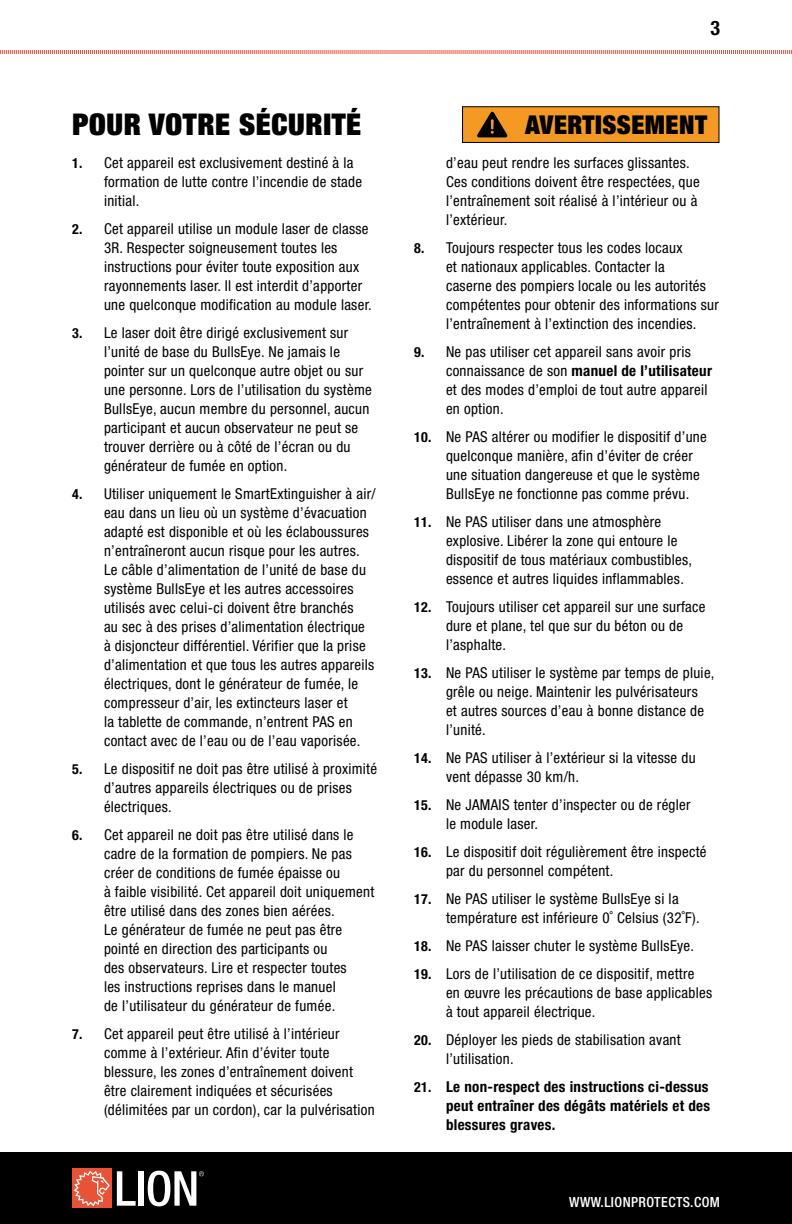
<style>
.page{position:relative;width:792px;height:1224px;background:#fff}
.page>*{position:absolute;margin:0;border:0;box-sizing:border-box;transform-origin:0 0}
.t1{font:900 condensed 30px "Helvetica Neue LT Std";letter-spacing:.02em;color:#000}
.t2{font:900 condensed 26px "Helvetica Neue LT Std";letter-spacing:.02em;color:#000}
.t3{font:700 condensed 20px "Helvetica Neue LT Std";color:#000}
.t4{font:condensed 15px/19px "Helvetica Neue LT Std";letter-spacing:.02em;color:#000}
.t5{font:700 condensed 15px/19px "Helvetica Neue LT Std";letter-spacing:.02em;color:#000;text-align:justify}
.t6{font:500 condensed 14px "Helvetica Neue LT Std";letter-spacing:.03em;color:#fff}
.s1{font-weight:700;font-size:14px}
.s2{font-weight:700}
.s3{font-size:14px}
</style>
<div class="page">
<div style="left:0;top:1152px;width:792px;height:72px;background:#000"></div>
<svg style="left:0;top:50px;width:792px;height:4px;background:#f2a799"></svg>
<div style="left:463px;top:107px;width:256px;height:35px;background:#f39924"></div>
<div style="left:462px;top:106px;width:258px;height:37px;border:1px solid #000"></div>
<svg style="left:477px;top:112px;width:30px;height:25px"></svg>
<svg style="left:117px;top:1171px;width:19px;height:35px"></svg>
<div style="left:138px;top:1171px;width:6px;height:35px;background:#fff"></div>
<div style="left:72px;top:1169px;width:40px;height:39px;background:#e85236"></div>
<svg style="left:74px;top:1170px;width:36px;height:36px"></svg>
<svg style="left:148px;top:1171px;width:56px;height:35px"></svg>
<h1 class="t1" style="left:72px;top:105px;width:291px">POUR VOTRE SÉCURITÉ</h1>
<p class="t4" style="left:104px;top:153px;width:260px;text-indent:-32px"><span class="s1">1.</span> Cet appareil est exclusivement destiné à la formation de lutte contre l’incendie de stade initial.</p>
<p class="t4" style="left:104px;top:219px;width:269px;text-indent:-32px"><span class="s1">2.</span> Cet appareil utilise un module laser de classe 3R. Respecter soigneusement toutes les instructions pour éviter toute exposition aux rayonnements laser. Il est interdit d’apporter une quelconque modification au module laser.</p>
<p class="t4" style="left:104px;top:323px;width:269px;text-indent:-32px"><span class="s1">3.</span> Le laser doit être dirigé exclusivement sur l’unité de base du BullsEye. Ne jamais le pointer sur un quelconque autre objet ou sur une personne. Lors de l’utilisation du système BullsEye, aucun membre du personnel, aucun participant et aucun observateur ne peut se trouver derrière ou à côté de l’écran ou du générateur de fumée en option.</p>
<p class="t4" style="left:104px;top:484px;width:273px;text-indent:-32px"><span class="s1">4.</span> Utiliser uniquement le SmartExtinguisher à air/ eau dans un lieu où un système d’évacuation adapté est disponible et où les éclaboussures n’entraîneront aucun risque pour les autres.<br>Le câble d’alimentation de l’unité de base du système BullsEye et les autres accessoires utilisés avec celui-ci doivent être branchés<br>au sec à des prises d’alimentation électrique<br>à disjoncteur différentiel. Vérifier que la prise d’alimentation et que tous les autres appareils électriques, dont le générateur de fumée, le compresseur d’air, les extincteurs laser et<br>la tablette de commande, n’entrent PAS en contact avec de l’eau ou de l’eau vaporisée.</p>
<p class="t4" style="left:104px;top:759px;width:275px;text-indent:-32px"><span class="s1">5.</span> Le dispositif ne doit pas être utilisé à proximité d’autres appareils électriques ou de prises électriques.</p>
<p class="t4" style="left:104px;top:825px;width:272px;text-indent:-32px"><span class="s1">6.</span> Cet appareil ne doit pas être utilisé dans le cadre de la formation de pompiers. Ne pas créer de conditions de fumée épaisse ou<br>à faible visibilité. Cet appareil doit uniquement être utilisé dans des zones bien aérées.<br>Le générateur de fumée ne peut pas être pointé en direction des participants ou<br>des observateurs. Lire et respecter toutes<br>les instructions reprises dans le manuel<br>de l’utilisateur du générateur de fumée.</p>
<p class="t4" style="left:104px;top:1024px;width:272px;text-indent:-32px"><span class="s1">7.</span> Cet appareil peut être utilisé à l’intérieur comme à l’extérieur. Afin d’éviter toute blessure, les zones d’entraînement doivent être clairement indiquées et sécurisées (délimitées par un cordon), car la pulvérisation</p>
<h3 class="t3" style="left:710px;top:16px;width:11px">3</h3>
<h2 class="t2" style="left:525px;top:108px;width:184px">AVERTISSEMENT</h2>
<p class="t4" style="left:446px;top:153px;width:255px">d’eau peut rendre les surfaces glissantes.<br>Ces conditions doivent être respectées, que l’entraînement soit réalisé à l’intérieur ou à l’extérieur.</p>
<p class="t4" style="left:446px;top:238px;width:274px;text-indent:-32px"><span class="s1">8.</span> Toujours respecter tous les codes locaux<br>et nationaux applicables. Contacter la<br>caserne des pompiers locale ou les autorités compétentes pour obtenir des informations sur l’entraînement à l’extinction des incendies.</p>
<p class="t4" style="left:446px;top:342px;width:268px;text-indent:-32px"><span class="s1">9.</span> Ne pas utiliser cet appareil sans avoir pris connaissance de son <span class="s2">manuel de l’utilisateur </span>et des modes d’emploi de tout autre appareil en option.</p>
<p class="t4" style="left:446px;top:427px;width:262px;text-indent:-32px"><span class="s1">10.</span> Ne PAS altérer ou modifier le dispositif d’une quelconque manière, afin d’éviter de créer une situation dangereuse et que le système BullsEye ne fonctionne pas comme prévu.</p>
<p class="t4" style="left:446px;top:512px;width:248px;text-indent:-32px"><span class="s1">11.</span> Ne PAS utiliser dans une atmosphère explosive. Libérer la zone qui entoure le dispositif de tous matériaux combustibles, essence et autres liquides inflammables.</p>
<p class="t4" style="left:446px;top:597px;width:261px;text-indent:-32px"><span class="s1">12.</span> Toujours utiliser cet appareil sur une surface dure et plane, tel que sur du béton ou de l’asphalte.</p>
<p class="t4" style="left:446px;top:663px;width:270px;text-indent:-32px"><span class="s1">13.</span> Ne PAS utiliser le système par temps de pluie, grêle ou neige. Maintenir les pulvérisateurs<br>et autres sources d’eau à bonne distance de l’unité.</p>
<p class="t4" style="left:446px;top:748px;width:251px;text-indent:-32px"><span class="s1">14.</span> Ne PAS utiliser à l’extérieur si la vitesse du vent dépasse 30 km/h.</p>
<p class="t4" style="left:446px;top:795px;width:246px;text-indent:-32px"><span class="s1">15.</span> Ne JAMAIS tenter d’inspecter ou de régler le module laser.</p>
<p class="t4" style="left:446px;top:842px;width:262px;text-indent:-32px"><span class="s1">16.</span> Le dispositif doit régulièrement être inspecté par du personnel compétent.</p>
<p class="t4" style="left:446px;top:889px;width:255px;text-indent:-32px"><span class="s1">17.</span> Ne PAS utiliser le système BullsEye si la température est inférieure 0˚ Celsius (32˚F).</p>
<p class="t4" style="left:414px;top:936px;width:282px"><span class="s1">18.</span> Ne PAS laisser chuter le système BullsEye.</p>
<p class="t4" style="left:446px;top:964px;width:268px;text-indent:-32px"><span class="s1">19.</span> Lors de l’utilisation de ce dispositif, mettre<br>en œuvre les précautions de base applicables à tout appareil électrique.</p>
<p class="t4" style="left:446px;top:1030px;width:236px;text-indent:-32px"><span class="s1">20.</span> Déployer les pieds de stabilisation avant l’utilisation.</p>
<p class="t5" style="left:446px;top:1076px;width:266px;text-indent:-32px"><span class="s3">21.</span> Le non-respect des instructions ci-dessus peut entraîner des dégâts matériels et des blessures graves.</p>
<p class="t6" style="left:569px;top:1193px;width:152px">WWW.LIONPROTECTS.COM</p>
</div>
